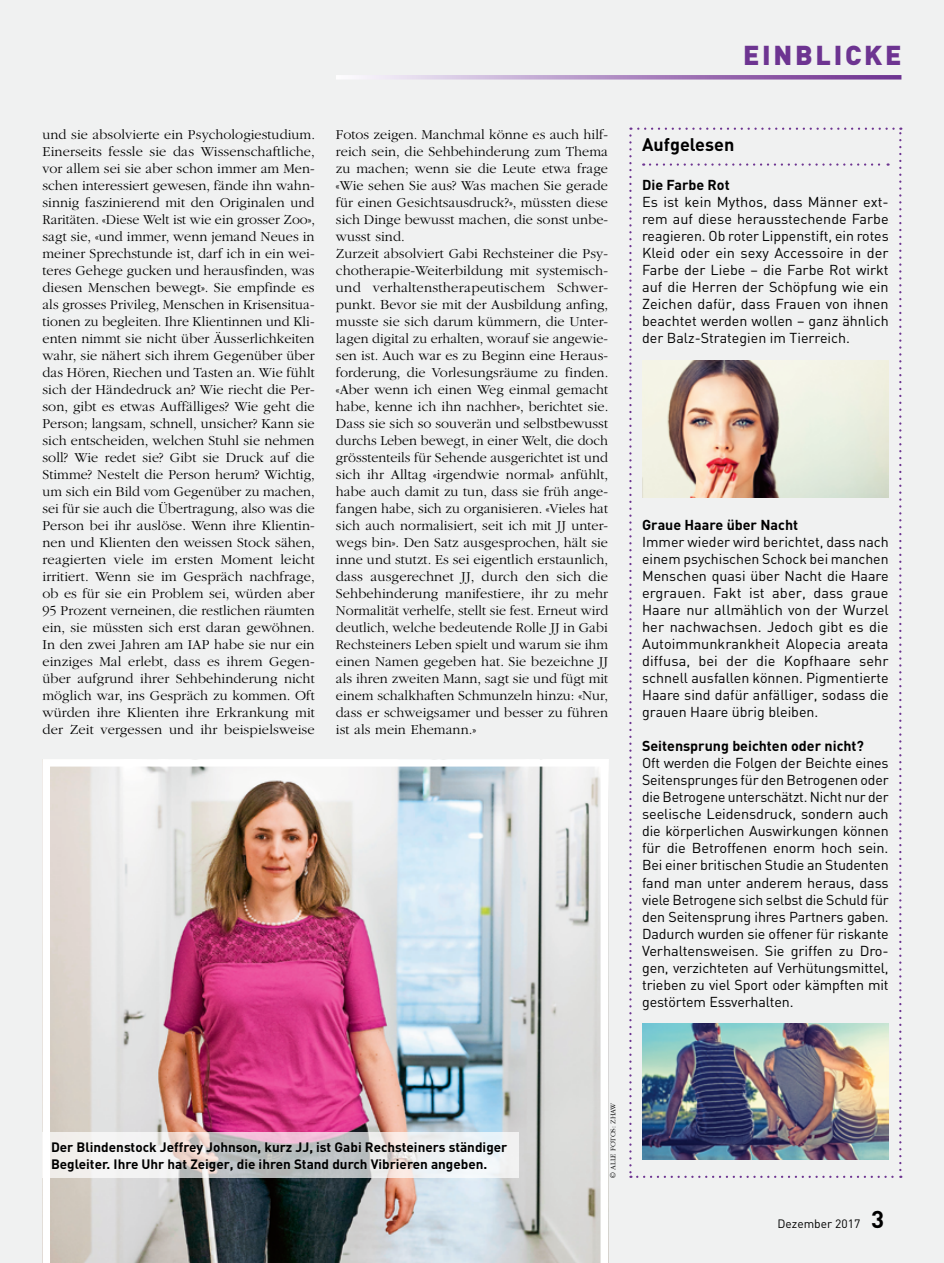
<style>
.page{position:relative;width:944px;height:1263px;background:#f0f1f1}
.page>*{position:absolute;margin:0;border:0;box-sizing:border-box;transform-origin:0 0}
.t1{font:900 27px "DIN";letter-spacing:.1em;color:#6d3491}
.t2{font:700 18px "DIN";color:#000}
.t3{font:300 14.25px/17px "ITC Garamond Std";letter-spacing:.005em;color:#000;text-align:justify}
.t4{font:14.25px/17px "DIN";color:#000;text-align:justify}
.t5{font:700 14.25px "DIN";color:#000}
.t6{font:700 13.5px/17px "DIN";color:#000}
.t7{font:12px "DIN";color:#000}
.t8{font:300 7.5px "ITC Garamond Std";color:#000}
.s1{font-weight:700;font-size:24px}
</style>
<div class="page">
<svg style="left:336px;top:75px;width:565px;height:5px;background:#b799c8"></svg>
<img style="left:43px;top:759px;width:565px;height:504px">
<svg style="left:43px;top:1133px;width:476px;height:45px"></svg>
<svg style="left:629px;top:128px;width:272px;height:1050px"></svg>
<p class="t3" style="left:43px;top:126px;width:274px">und sie absolvierte ein Psychologiestudium.<br>Einerseits fessle sie das Wissenschaftliche, vor allem sei sie aber schon immer am Men&shy;schen interessiert gewesen, fände ihn wahn&shy;sinnig faszinierend mit den Originalen und Raritäten. «Diese Welt ist wie ein grosser Zoo», sagt sie, «und immer, wenn jemand Neues in meiner Sprechstunde ist, darf ich in ein wei&shy;teres Gehege gucken und herausfinden, was diesen Menschen bewegt». Sie empfinde es als grosses Privileg, Menschen in Krisensitua&shy;tionen zu begleiten. Ihre Klientinnen und Kli&shy;enten nimmt sie nicht über Äusserlichkeiten wahr, sie nähert sich ihrem Gegenüber über das Hören, Riechen und Tasten an. Wie fühlt sich der Händedruck an? Wie riecht die Per&shy;son, gibt es etwas Auffälliges? Wie geht die Person; langsam, schnell, unsicher? Kann sie sich entscheiden, welchen Stuhl sie nehmen soll? Wie redet sie? Gibt sie Druck auf die Stimme? Nestelt die Person herum? Wichtig, um sich ein Bild vom Gegenüber zu machen, sei für sie auch die Übertragung, also was die Person bei ihr auslöse. Wenn ihre Klientin&shy;nen und Klienten den weissen Stock sähen, reagierten viele im ersten Moment leicht irritiert. Wenn sie im Gespräch nachfrage, ob es für sie ein Problem sei, würden aber 95 Prozent verneinen, die restlichen räumten ein, sie müssten sich erst daran gewöhnen.<br>In den zwei Jahren am IAP habe sie nur ein einziges Mal erlebt, dass es ihrem Gegen&shy;über aufgrund ihrer Sehbehinderung nicht möglich war, ins Gespräch zu kommen. Oft würden ihre Klienten ihre Erkrankung mit der Zeit vergessen und ihr beispielsweise</p>
<p class="t3" style="left:336px;top:126px;width:274px;text-align:left">Fotos zeigen. Manchmal könne es auch hilf&shy;reich sein, die Sehbehinderung zum Thema zu machen; wenn sie die Leute etwa frage «Wie sehen Sie aus? Was machen Sie gerade für einen Gesichtsausdruck?», müssten diese sich Dinge bewusst machen, die sonst unbe&shy;wusst sind.<br>Zurzeit absolviert Gabi Rechsteiner die Psy&shy;chotherapie-Weiterbildung mit systemisch&shy;und verhaltenstherapeutischem Schwer&shy;punkt. Bevor sie mit der Ausbildung anfing, musste sie sich darum kümmern, die Unter&shy;lagen digital zu erhalten, worauf sie angewie&shy;sen ist. Auch war es zu Beginn eine Heraus&shy;forderung, die Vorlesungsräume zu finden. «Aber wenn ich einen Weg einmal gemacht habe, kenne ich ihn nachher», berichtet sie.<br>Dass sie sich so souverän und selbstbewusst durchs Leben bewegt, in einer Welt, die doch grösstenteils für Sehende ausgerichtet ist und sich ihr Alltag «irgendwie normal» anfühlt, habe auch damit zu tun, dass sie früh ange&shy;fangen habe, sich zu organisieren. «Vieles hat sich auch normalisiert, seit ich mit JJ unter&shy;wegs bin». Den Satz ausgesprochen, hält sie inne und stutzt. Es sei eigentlich erstaunlich, dass ausgerechnet JJ, durch den sich die Sehbehinderung manifestiere, ihr zu mehr Normalität verhelfe, stellt sie fest. Erneut wird deutlich, welche bedeutende Rolle JJ in Gabi Rechsteiners Leben spielt und warum sie ihm einen Namen gegeben hat. Sie bezeichne JJ als ihren zweiten Mann, sagt sie und fügt mit einem schalkhaften Schmunzeln hinzu: «Nur, dass er schweigsamer und besser zu führen ist als mein Ehemann.»</p>
<h1 class="t1" style="left:743px;top:37px;width:160px">EINBLICKE</h1>
<p class="t2" style="left:642px;top:132px;width:94px">Aufgelesen</p>
<p class="t5" style="left:642px;top:176px;width:89px">Die Farbe Rot</p>
<p class="t4" style="left:642px;top:193px;width:248px">Es ist kein Mythos, dass Männer ext&shy;rem auf diese herausstechende Farbe reagieren. Ob roter Lippenstift, ein rotes Kleid oder ein sexy Accessoire in der Farbe der Liebe – die Farbe Rot wirkt auf die Herren der Schöpfung wie ein Zeichen dafür, dass Frauen von ihnen beachtet werden wollen – ganz ähnlich der Balz-Strategien im Tierreich.</p>
<p class="t5" style="left:642px;top:516px;width:158px">Graue Haare über Nacht</p>
<p class="t4" style="left:642px;top:533px;width:248px">Immer wieder wird berichtet, dass nach einem psychischen Schock bei manchen Menschen quasi über Nacht die Haare ergrauen. Fakt ist aber, dass graue Haare nur allmählich von der Wurzel her nachwachsen. Jedoch gibt es die Autoimmunkrankheit Alopecia areata diffusa, bei der die Kopfhaare sehr schnell ausfallen können. Pigmentierte Haare sind dafür anfälliger, sodass die grauen Haare übrig bleiben.</p>
<p class="t5" style="left:642px;top:737px;width:223px">Seitensprung beichten oder nicht?</p>
<p class="t4" style="left:642px;top:754px;width:248px">Oft werden die Folgen der Beichte eines Seitensprunges für den Betrogenen oder die Betrogene unterschätzt. Nicht nur der seelische Leidensdruck, sondern auch die körperlichen Auswirkungen können für die Betroffenen enorm hoch sein.<br>Bei einer britischen Studie an Studenten fand man unter anderem heraus, dass viele Betrogene sich selbst die Schuld für den Seitensprung ihres Partners gaben.<br>Dadurch wurden sie offener für riskante Verhaltensweisen. Sie griffen zu Dro&shy;gen, verzichteten auf Verhütungsmittel, trieben zu viel Sport oder kämpften mit gestörtem Essverhalten.</p>
<p class="t6" style="left:51px;top:1138px;width:458px">Der Blindenstock Jeffrey Johnson, kurz JJ, ist Gabi Rechsteiners ständiger<br>Begleiter. Ihre Uhr hat Zeiger, die ihren Stand durch Vibrieren angeben.</p>
<p class="t8" style="left:609px;top:1178px;width:77px;rotate:-90deg">© ALLE FOTOS: ZHAW</p>
<p class="t7" style="left:777px;top:1216px;width:108px">Dezember 2017 <span class="s1">3</span></p>
</div>
